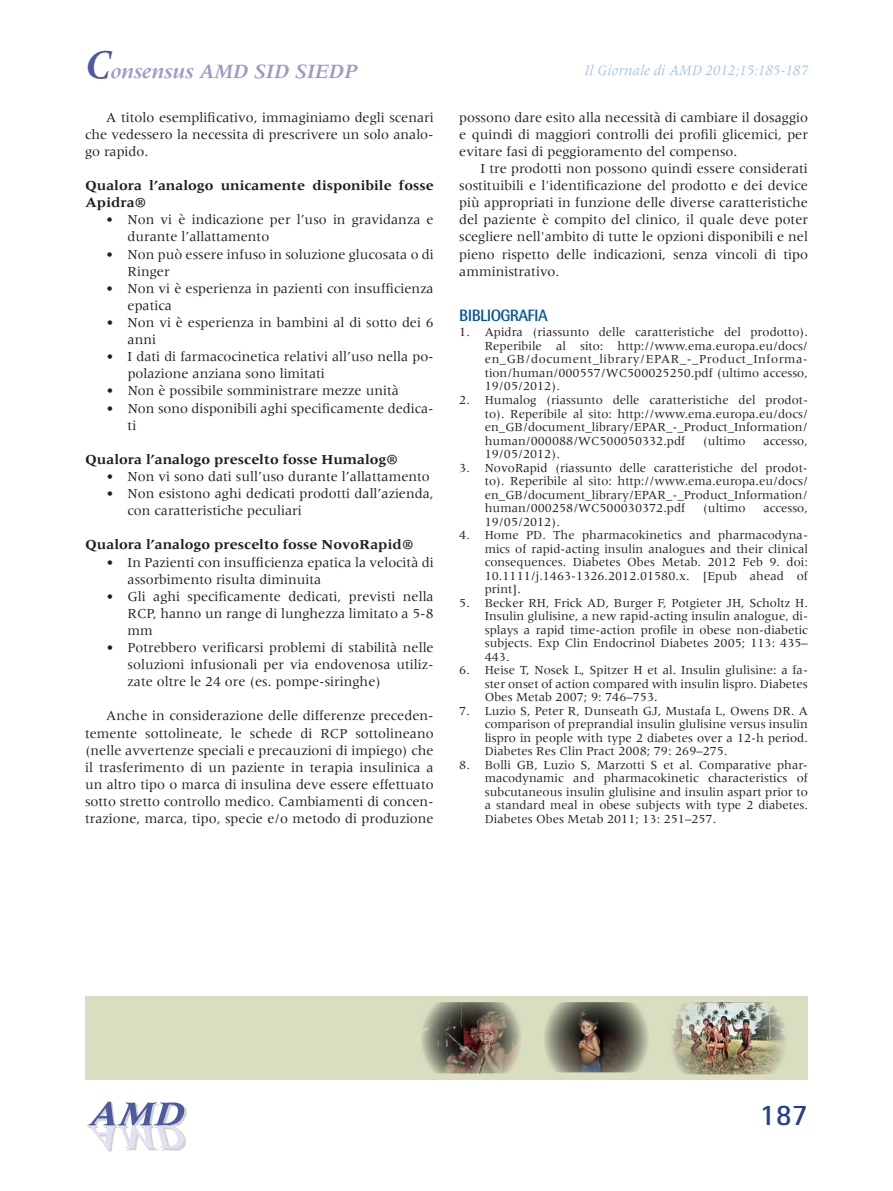
<style>
.page{position:relative;width:893px;height:1191px;background:#fff}
.page>*{position:absolute;margin:0;border:0;box-sizing:border-box;transform-origin:0 0}
.t1{font:700 30px "Rotis Sans Serif";color:#253f8e}
.t2{font:italic 700 21px "Meridien";color:#9b9bc6}
.t3{font:700 16.5px "Rotis Semi Sans";color:#005495}
.t4{font:italic 15px "Meridien";color:#a1c1e5}
.t5{font:14.25px/17.1px "Meridien";color:#231f20}
.t6{font:700 14.25px/17.1px "Meridien";color:#231f20}
.t7{font:12.75px/13.5px "Meridien";color:#231f20;text-align:justify}
.s1{font-size:42px;color:#4d5a9e}
</style>
<div class="page">
<img style="left:175px;top:1148px;width:8px;height:3px">
<img style="left:106px;top:1148px;width:69px;height:3px">
<img style="left:87px;top:1101px;width:100px;height:45px">
<img style="left:87px;top:1125px;width:98px;height:23px">
<svg style="left:87px;top:1125px;width:84px;height:1px"></svg>
<div style="left:85px;top:996px;width:723px;height:84px;background:#d9dec1"></div>
<img style="left:421px;top:1002px;width:100px;height:71px">
<img style="left:544px;top:1002px;width:104px;height:70px">
<img style="left:671px;top:1002px;width:115px;height:72px">
<h2 class="t2" style="left:85px;top:60px;width:273px"><span class="s1">C</span>onsensus AMD SID SIEDP</h2>
<p class="t5" style="left:85px;top:109px;width:350px;text-align:justify;text-indent:21px">A titolo esemplificativo, immaginiamo degli scenari che vedessero la necessita di prescrivere un solo analo&shy;go rapido.</p>
<p class="t6" style="left:85px;top:177px;width:350px">Qualora l’analogo unicamente disponibile fosse<br>Apidra®</p>
<p class="t5" style="left:128px;top:211px;width:308px;text-indent:-21px">• Non vi è indicazione per l’uso in gravidanza e durante l’allattamento</p>
<p class="t5" style="left:128px;top:245px;width:308px;text-indent:-21px">• Non può essere infuso in soluzione glucosata o di<br>Ringer</p>
<p class="t5" style="left:128px;top:280px;width:308px;text-indent:-21px">• Non vi è esperienza in pazienti con insufficienza epatica</p>
<p class="t5" style="left:128px;top:314px;width:308px;text-indent:-21px">• Non vi è esperienza in bambini al di sotto dei 6 anni</p>
<p class="t5" style="left:128px;top:348px;width:308px;text-indent:-21px">• I dati di farmacocinetica relativi all’uso nella po&shy;polazione anziana sono limitati</p>
<p class="t5" style="left:106px;top:382px;width:294px">• Non è possibile somministrare mezze unità</p>
<p class="t5" style="left:128px;top:399px;width:308px;text-indent:-21px">• Non sono disponibili aghi specificamente dedica&shy;ti</p>
<p class="t6" style="left:85px;top:450px;width:314px">Qualora l’analogo prescelto fosse Humalog®</p>
<p class="t5" style="left:106px;top:468px;width:325px">• Non vi sono dati sull’uso durante l’allattamento</p>
<p class="t5" style="left:128px;top:485px;width:308px;text-indent:-21px">• Non esistono aghi dedicati prodotti dall’azienda, con caratteristiche peculiari</p>
<p class="t6" style="left:85px;top:536px;width:330px">Qualora l’analogo prescelto fosse NovoRapid®</p>
<p class="t5" style="left:128px;top:553px;width:308px;text-indent:-21px">• In Pazienti con insufficienza epatica la velocità di assorbimento risulta diminuita</p>
<p class="t5" style="left:128px;top:587px;width:308px;text-align:justify;text-indent:-21px">• Gli aghi specificamente dedicati, previsti nella RCP, hanno un range di lunghezza limitato a 5-8 mm</p>
<p class="t5" style="left:128px;top:639px;width:308px;text-align:justify;text-indent:-21px">• Potrebbero verificarsi problemi di stabilità nelle soluzioni infusionali per via endovenosa utiliz&shy;zate oltre le 24 ore (es. pompe-siringhe)</p>
<p class="t5" style="left:85px;top:707px;width:350px;text-align:justify;text-indent:21px">Anche in considerazione delle differenze preceden&shy;temente sottolineate, le schede di RCP sottolineano (nelle avvertenze speciali e precauzioni di impiego) che il trasferimento di un paziente in terapia insulinica a un altro tipo o marca di insulina deve essere effettuato sotto stretto controllo medico. Cambiamenti di concen&shy;trazione, marca, tipo, specie e/o metodo di produzione</p>
<p class="t4" style="left:585px;top:63px;width:225px">Il Giornale di AMD 2012;15:185-187</p>
<p class="t5" style="left:459px;top:109px;width:350px;text-align:justify">possono dare esito alla necessità di cambiare il dosaggio e quindi di maggiori controlli dei profili glicemici, per evitare fasi di peggioramento del compenso.</p>
<p class="t5" style="left:459px;top:160px;width:350px;text-align:justify;text-indent:21px">I tre prodotti non possono quindi essere considerati sostituibili e l'identificazione del prodotto e dei device più appropriati in funzione delle diverse caratteristiche del paziente è compito del clinico, il quale deve poter scegliere nell'ambito di tutte le opzioni disponibili e nel pieno rispetto delle indicazioni, senza vincoli di tipo amministrativo.</p>
<p class="t3" style="left:459px;top:305px;width:37px">BIBLIOGRAFIA</p>
<p class="t7" style="left:485px;top:325px;width:325px;text-indent:-26px">1. Apidra (riassunto delle caratteristiche del prodotto).<br>Reperibile al sito: http://www.ema.europa.eu/docs/ en_GB/document_library/EPAR_-_Product_Informa&shy;tion/human/000557/WC500025250.pdf (ultimo accesso, 19/05/2012).</p>
<p class="t7" style="left:485px;top:393px;width:325px;text-indent:-26px">2. Humalog (riassunto delle caratteristiche del prodot&shy;to). Reperibile al sito: http://www.ema.europa.eu/docs/ en_GB/document_library/EPAR_-_Product_Information/ human/000088/WC500050332.pdf</p>
<p class="t7" style="left:703px;top:433px;width:44px">(ultimo</p>
<p class="t7" style="left:763px;top:433px;width:46px">accesso,</p>
<p class="t7" style="left:485px;top:447px;width:77px">19/05/2012).</p>
<p class="t7" style="left:485px;top:460px;width:325px;text-indent:-26px">3. NovoRapid (riassunto delle caratteristiche del prodot&shy;to). Reperibile al sito: http://www.ema.europa.eu/docs/ en_GB/document_library/EPAR_-_Product_Information/ human/000258/WC500030372.pdf</p>
<p class="t7" style="left:703px;top:501px;width:44px">(ultimo</p>
<p class="t7" style="left:763px;top:501px;width:46px">accesso,</p>
<p class="t7" style="left:485px;top:514px;width:77px">19/05/2012).</p>
<p class="t7" style="left:485px;top:528px;width:325px;text-indent:-26px">4. Home PD. The pharmacokinetics and pharmacodyna&shy;mics of rapid-acting insulin analogues and their clinical consequences. Diabetes Obes Metab. 2012 Feb 9. doi:<br>10.1111/j.1463-1326.2012.01580.x. [Epub ahead of print].</p>
<p class="t7" style="left:485px;top:595px;width:325px;text-indent:-26px">5. Becker RH, Frick AD, Burger F, Potgieter JH, Scholtz H.<br>Insulin glulisine, a new rapid-acting insulin analogue, di&shy;splays a rapid time-action profile in obese non-diabetic subjects. Exp Clin Endocrinol Diabetes 2005; 113: 435– 443.</p>
<p class="t7" style="left:485px;top:663px;width:325px;text-indent:-26px">6. Heise T, Nosek L, Spitzer H et al. Insulin glulisine: a fa&shy;ster onset of action compared with insulin lispro. Diabetes Obes Metab 2007; 9: 746–753.</p>
<p class="t7" style="left:485px;top:704px;width:325px;text-indent:-26px">7. Luzio S, Peter R, Dunseath GJ, Mustafa L, Owens DR. A comparison of preprandial insulin glulisine versus insulin lispro in people with type 2 diabetes over a 12-h period.<br>Diabetes Res Clin Pract 2008; 79: 269–275.</p>
<p class="t7" style="left:485px;top:758px;width:325px;text-indent:-26px">8. Bolli GB, Luzio S, Marzotti S et al. Comparative phar&shy;macodynamic and pharmacokinetic characteristics of subcutaneous insulin glulisine and insulin aspart prior to a standard meal in obese subjects with type 2 diabetes.<br>Diabetes Obes Metab 2011; 13: 251–257.</p>
<h1 class="t1" style="left:760px;top:1096px;width:50px">187</h1>
</div>
